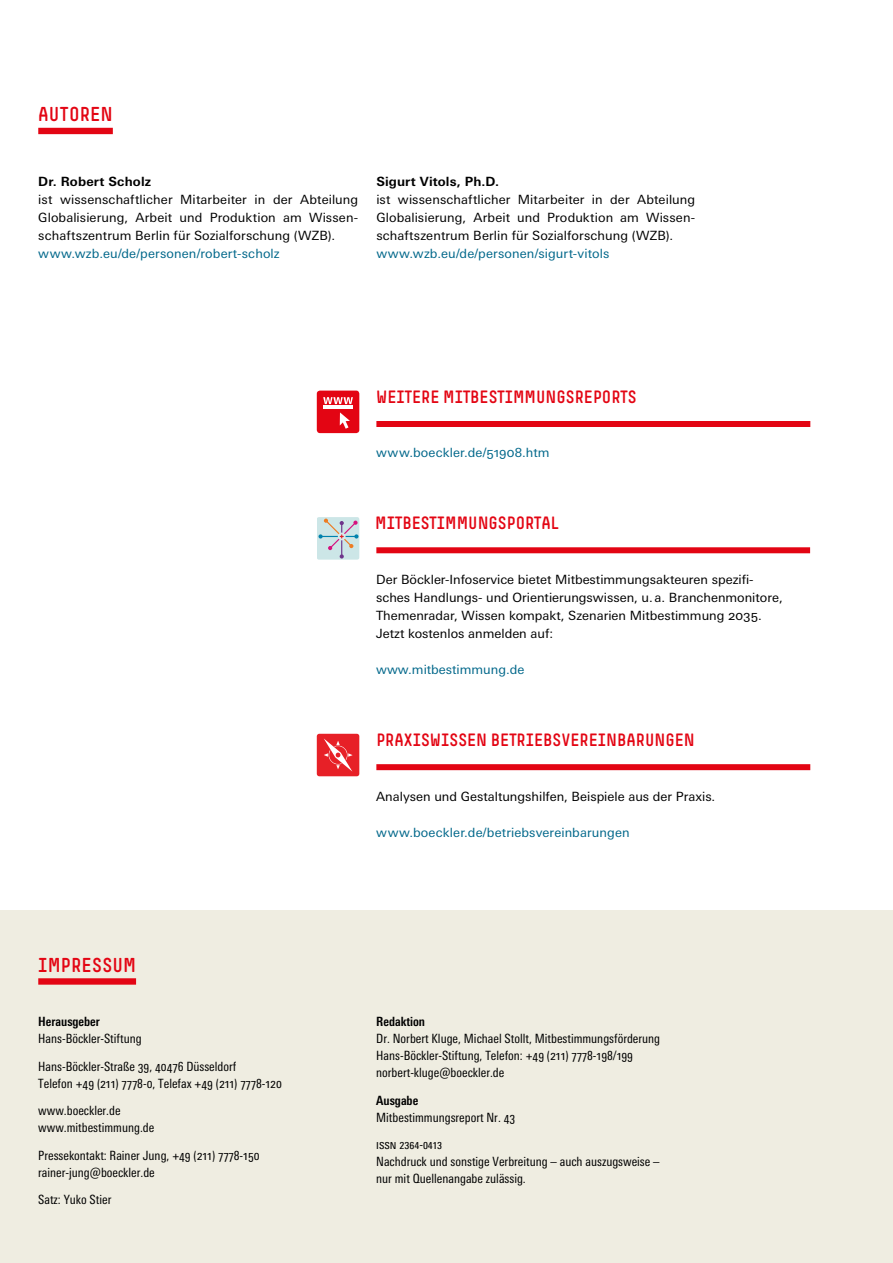
<style>
.page{position:relative;width:893px;height:1263px;background:#fff}
.page>*{position:absolute;margin:0;border:0;box-sizing:border-box;transform-origin:0 0}
.Rubriküberschrift{font:19.8px "Simple HBS";letter-spacing:.005em;color:#e30513}
.Headline_Auf_Einen_B{font:17.55px "Simple HBS";color:#e30513}
.Copytext_ohne_Einzug{font:12.75px/18px "Univers Next Pro";color:#000;text-align:justify}
.Impressum{font:condensed 12.75px/17px "Univers Next Pro";color:#000}
.Copytext_ohne_Einzug-2{font:12.75px "Univers Next Pro";letter-spacing:.01em;color:#00678a}
.Copytext_ohne_Einzug-3{font:700 12.75px "Univers Next Pro";letter-spacing:.01em;color:#000}
.s1{font-weight:700}
</style>
<div class="page">
<div style="left:0;top:910px;width:893px;height:353px;background:#efede1"></div>
<div style="left:38px;top:978px;width:98px;height:7px;background:#e30513"></div>
<div style="left:38px;top:128px;width:75px;height:6px;background:#e30513"></div>
<div style="left:317px;top:391px;width:42px;height:42px;background:#e30513;border-radius:3px"></div>
<svg style="left:323px;top:397px;width:30px;height:7px"></svg>
<hr style="left:323px;top:406px;width:30px;height:3px;background:#fff">
<svg style="left:340px;top:412px;width:10px;height:17px"></svg>
<div style="left:376px;top:421px;width:434px;height:6px;background:#e30513"></div>
<div style="left:376px;top:764px;width:434px;height:6px;background:#e30513"></div>
<div style="left:376px;top:547px;width:434px;height:6px;background:#e30513"></div>
<div style="left:317px;top:734px;width:42px;height:42px;background:#e72027;border-radius:3px"></div>
<svg style="left:324px;top:738px;width:28px;height:33px"></svg>
<svg style="left:317px;top:517px;width:42px;height:43px"></svg>
<p class="Rubriküberschrift" style="left:38px;top:103px;width:76px">AUTOREN</p>
<p class="Copytext_ohne_Einzug-3" style="left:38px;top:174px;width:114px">Dr. Robert Scholz</p>
<p class="Copytext_ohne_Einzug" style="left:38px;top:191px;width:321px">ist wissenschaftlicher Mitarbeiter in der Abteilung Globalisierung, Arbeit und Produktion am Wissen&shy;schaftszentrum Berlin für Sozialforschung (WZB).</p>
<p class="Copytext_ohne_Einzug-2" style="left:38px;top:246px;width:243px">www.wzb.eu/de/personen/robert-scholz</p>
<p class="Copytext_ohne_Einzug-3" style="left:376px;top:174px;width:124px">Sigurt Vitols, Ph.D.</p>
<p class="Copytext_ohne_Einzug" style="left:376px;top:191px;width:320px">ist wissenschaftlicher Mitarbeiter in der Abteilung Globalisierung, Arbeit und Produktion am Wissen&shy;schaftszentrum Berlin für Sozialforschung (WZB).</p>
<p class="Copytext_ohne_Einzug-2" style="left:376px;top:246px;width:234px">www.wzb.eu/de/personen/sigurt-vitols</p>
<p class="Rubriküberschrift" style="left:38px;top:954px;width:99px">IMPRESSUM</p>
<p class="Impressum" style="left:38px;top:1013px;width:105px"><span class="s1">Herausgeber<br></span>Hans-Böckler-Stiftung</p>
<p class="Impressum" style="left:38px;top:1058px;width:245px">Hans-Böckler-Straße 39, 40476 Düsseldorf<br>Telefon +49 (211) 7778-0, Telefax +49 (211) 7778-120</p>
<p class="Impressum" style="left:38px;top:1102px;width:118px">www.boeckler.de www.mitbestimmung.de</p>
<p class="Impressum" style="left:38px;top:1146px;width:223px">Pressekontakt: Rainer Jung, +49 (211) 7778-150 rainer-jung@boeckler.de</p>
<p class="Impressum" style="left:38px;top:1191px;width:75px">Satz: Yuko Stier</p>
<p class="Headline_Auf_Einen_B" style="left:376px;top:387px;width:262px">WEITERE MITBESTIMMUNGSREPORTS</p>
<p class="Copytext_ohne_Einzug-2" style="left:376px;top:445px;width:175px">www.boeckler.de/51908.htm</p>
<p class="Headline_Auf_Einen_B" style="left:375px;top:513px;width:185px">MITBESTIMMUNGSPORTAL</p>
<p class="Copytext_ohne_Einzug" style="left:376px;top:570px;width:408px;text-align:left">Der Böckler-Infoservice bietet Mitbestimmungsakteuren spezifi&shy;sches Handlungs- und Orientierungswissen, u.a. Branchenmonitore,<br>Themenradar, Wissen kompakt, Szenarien Mitbestimmung 2035.</p>
<p class="Copytext_ohne_Einzug" style="left:376px;top:624px;width:178px">Jetzt kostenlos anmelden auf:</p>
<p class="Copytext_ohne_Einzug-2" style="left:376px;top:662px;width:150px">www.mitbestimmung.de</p>
<p class="Headline_Auf_Einen_B" style="left:376px;top:730px;width:320px">PRAXISWISSEN BETRIEBSVEREINBARUNGEN</p>
<p class="Copytext_ohne_Einzug" style="left:376px;top:787px;width:341px">Analysen und Gestaltungshilfen, Beispiele aus der Praxis.</p>
<p class="Copytext_ohne_Einzug-2" style="left:376px;top:825px;width:255px">www.boeckler.de/betriebsvereinbarungen</p>
<p class="Impressum" style="left:376px;top:1013px;width:285px"><span class="s1">Redaktion<br></span>Dr. Norbert Kluge, Michael Stollt, Mitbestimmungsförderung Hans-Böckler-Stiftung, Telefon: +49 (211) 7778-198/199 norbert-kluge@boeckler.de</p>
<p class="Impressum" style="left:376px;top:1092px;width:141px"><span class="s1">Ausgabe<br></span>Mitbestimmungsreport Nr. 43</p>
<p class="Impressum" style="left:376px;top:1136px;width:285px">issn 2364-0413<br>Nachdruck und sonstige Verbreitung – auch auszugsweise – nur mit Quellenangabe zulässig.</p>
</div>
